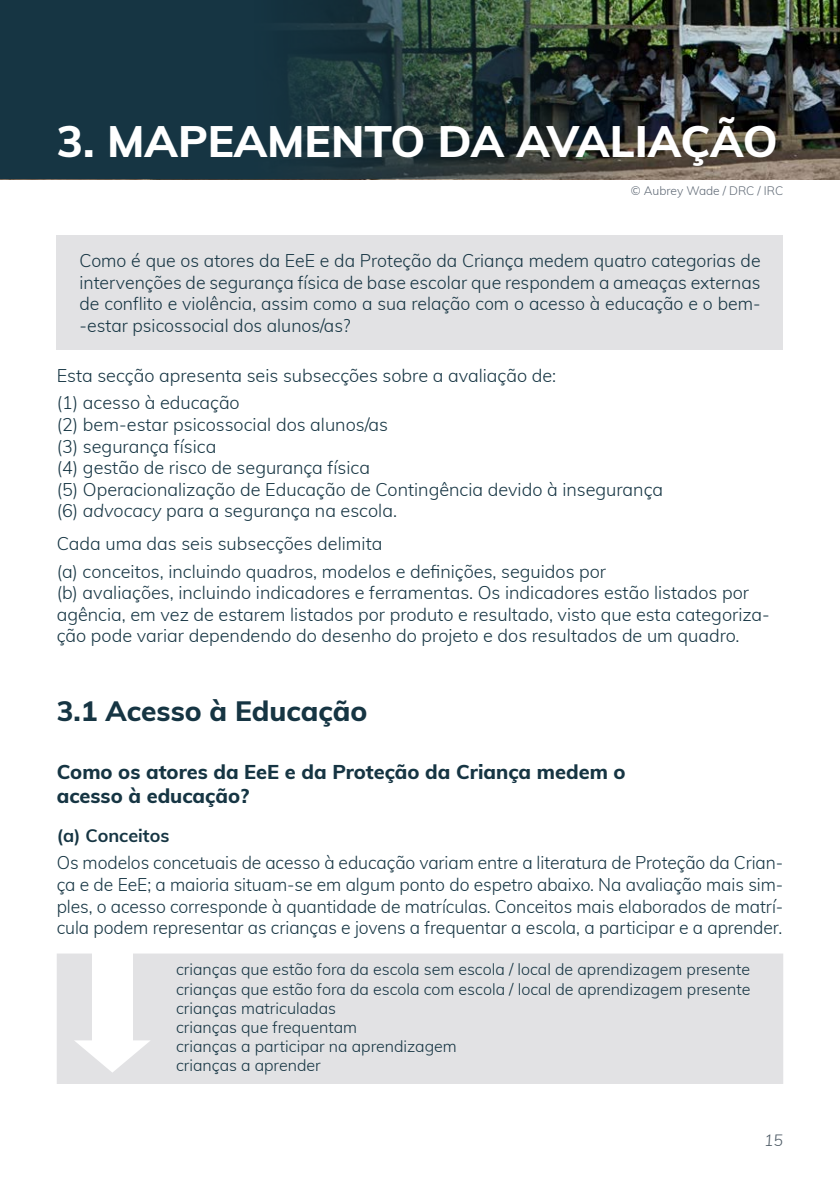
<style>
.page{position:relative;width:840px;height:1191px;background:#fff}
.page>*{position:absolute;margin:0;border:0;box-sizing:border-box;transform-origin:0 0}
.INEE_HEADER_LEVEL1{font:800 44px "Muli";color:#fff}
.INEE_HEADER_LEVEL2{font:800 28px "Muli";color:#163543}
.INEE_HEADER_LEVEL3{font:800 20px/24px "Muli";color:#163543}
.INEE_Paragraph{font:300 18px/21.6px "Muli";color:#163543;text-align:justify}
.INEE_Paragraph-2{font:700 18px "Muli";color:#163543}
.INEE_Paragraph-3{font:300 16px "Muli";color:#163543}
.t1{font:italic 300 16px "Muli";color:#4f5c67}
.INEE_Paragraph-4{font:300 12px "Muli";color:#616b77}
.s1{font-style:italic}
</style>
<div class="page">
<img style="left:0;top:0;width:839px;height:179px">
<div style="left:57px;top:235px;width:725px;height:114px;background:#e2e2e4"></div>
<div style="left:57px;top:953px;width:725px;height:131px;background:#e2e2e4"></div>
<div style="left:92px;top:953px;width:40px;height:91px;background:#fff"></div>
<svg style="left:74px;top:1040px;width:77px;height:32px"></svg>
<p class="INEE_HEADER_LEVEL1" style="left:57px;top:109px;width:722px">3. MAPEAMENTO DA AVALIAÇÃO</p>
<p class="INEE_Paragraph-4" style="left:630px;top:182px;width:154px">© Aubrey Wade / DRC / IRC</p>
<p class="INEE_Paragraph" style="left:79px;top:249px;width:682px">Como é que os atores da EeE e da Proteção da Criança medem quatro categorias de intervenções de segurança física de base escolar que respondem a ameaças externas de conflito e violência, assim como a sua relação com o acesso à educação e o bem--estar psicossocial dos alunos/as?</p>
<p class="INEE_Paragraph" style="left:57px;top:364px;width:500px">Esta secção apresenta seis subsecções sobre a avaliação de:</p>
<p class="INEE_Paragraph" style="left:57px;top:391px;width:184px">(1) acesso à educação</p>
<p class="INEE_Paragraph" style="left:57px;top:413px;width:332px">(2) bem-estar psicossocial dos alunos/as</p>
<p class="INEE_Paragraph" style="left:57px;top:434px;width:161px">(3) segurança física</p>
<p class="INEE_Paragraph" style="left:57px;top:456px;width:314px">(4) gestão de risco de segurança física</p>
<p class="INEE_Paragraph" style="left:57px;top:477px;width:607px">(5) Operacionalização de Educação de Contingência devido à insegurança</p>
<p class="INEE_Paragraph" style="left:57px;top:499px;width:341px">(6) <span class="s1">advocacy</span> para a segurança na escola.</p>
<p class="INEE_Paragraph" style="left:57px;top:532px;width:327px">Cada uma das seis subsecções delimita</p>
<p class="INEE_Paragraph" style="left:57px;top:559px;width:550px">(a) conceitos, incluindo quadros, modelos e definições, seguidos por</p>
<p class="INEE_Paragraph" style="left:57px;top:581px;width:714px;text-align:left">(b) avaliações, incluindo indicadores e ferramentas. Os indicadores estão listados por agência, em vez de estarem listados por produto e resultado, visto que esta categoriza&shy;ção pode variar dependendo do desenho do projeto e dos resultados de um quadro.</p>
<p class="INEE_HEADER_LEVEL2" style="left:57px;top:691px;width:312px">3.1 Acesso à Educação</p>
<p class="INEE_HEADER_LEVEL3" style="left:57px;top:759px;width:570px">Como os atores da EeE e da Proteção da Criança medem o acesso à educação?</p>
<p class="INEE_Paragraph-2" style="left:57px;top:822px;width:114px">(a) Conceitos</p>
<p class="INEE_Paragraph" style="left:57px;top:851px;width:727px">Os modelos concetuais de acesso à educação variam entre a literatura de Proteção da Crian&shy;ça e de EeE; a maioria situam-se em algum ponto do espetro abaixo. Na avaliação mais sim&shy;ples, o acesso corresponde à quantidade de matrículas. Conceitos mais elaborados de matrí&shy;cula podem representar as crianças e jovens a frequentar a escola, a participar e a aprender.</p>
<p class="INEE_Paragraph-3" style="left:176px;top:958px;width:575px">crianças que estão fora da escola sem escola / local de aprendizagem presente</p>
<p class="INEE_Paragraph-3" style="left:176px;top:977px;width:575px">crianças que estão fora da escola com escola / local de aprendizagem presente</p>
<p class="INEE_Paragraph-3" style="left:176px;top:996px;width:161px">crianças matriculadas</p>
<p class="INEE_Paragraph-3" style="left:176px;top:1015px;width:182px">crianças que frequentam</p>
<p class="INEE_Paragraph-3" style="left:176px;top:1034px;width:282px">crianças a participar na aprendizagem</p>
<p class="INEE_Paragraph-3" style="left:176px;top:1054px;width:146px">crianças a aprender</p>
<p class="t1" style="left:763px;top:1129px;width:21px">15</p>
</div>
